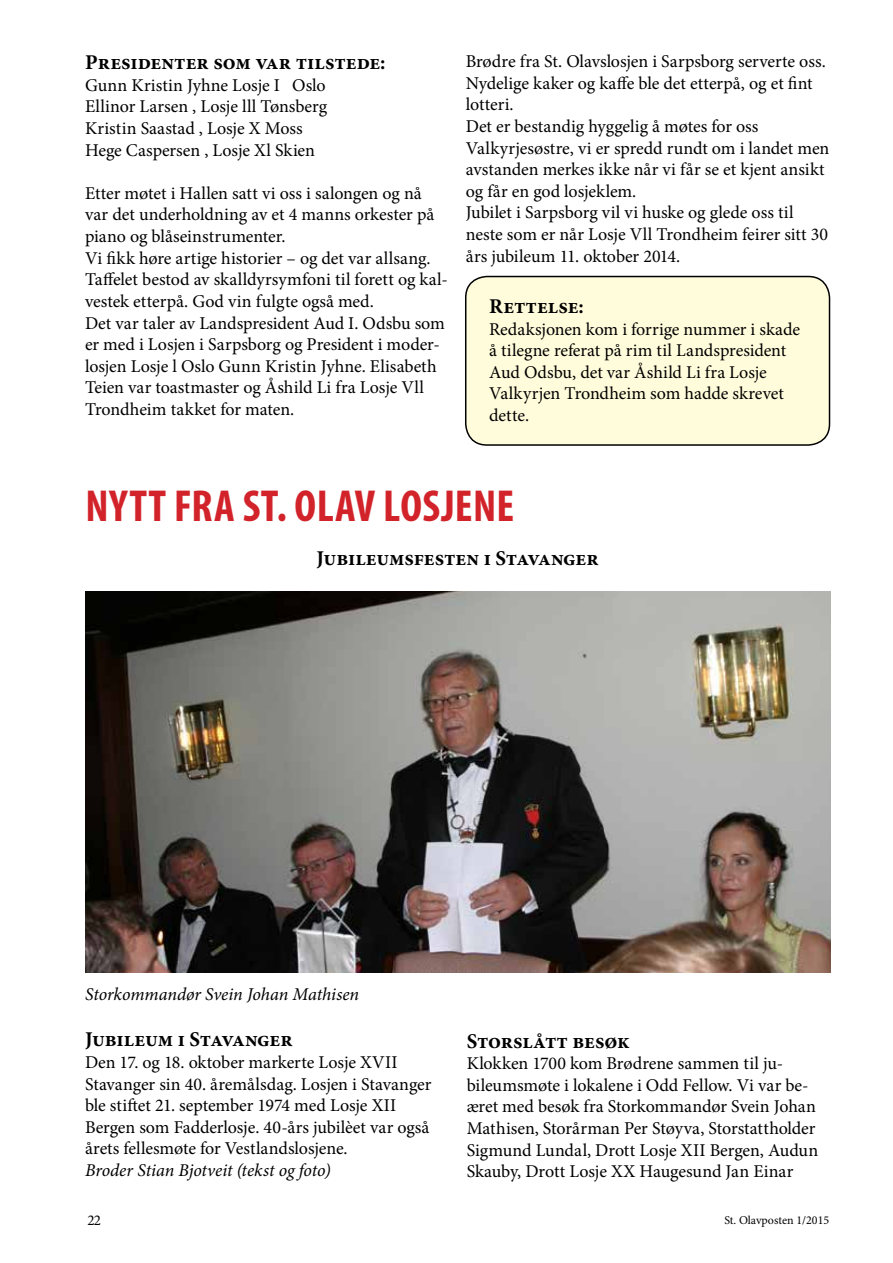
<style>
.page{position:relative;width:893px;height:1263px;background:#fff}
.page>*{position:absolute;margin:0;border:0;box-sizing:border-box;transform-origin:0 0}
.t1{font:700 condensed 45px "Myriad Pro";letter-spacing:.01em;color:#d2232a}
.t2{font:700 21px "Minion Pro";color:#000}
.t3{font:18px/21.6px "Minion Pro";letter-spacing:-.005em;color:#000}
.t4{font:italic 18px "Minion Pro";letter-spacing:-.005em;color:#000}
.t5{font:15px "Minion Pro";color:#000}
.t6{font:12px "Minion Pro";color:#000}
</style>
<div class="page">
<div style="left:466px;top:276px;width:363px;height:169px;background:#fffcdb;border-radius:21px"></div>
<div style="left:465px;top:276px;width:365px;height:170px;border:2px solid #000;border-radius:21px"></div>
<img style="left:85px;top:591px;width:745px;height:382px">
<p class="t2" style="left:85px;top:48px;width:302px">Presidenter som var tilstede:</p>
<p class="t3" style="left:85px;top:74px;width:244px">Gunn Kristin Jyhne Losje I Oslo<br>Ellinor Larsen , Losje lll Tønsberg<br>Kristin Saastad , Losje X Moss<br>Hege Caspersen , Losje Xl Skien</p>
<p class="t3" style="left:85px;top:182px;width:364px">Etter møtet i Hallen satt vi oss i salongen og nå var det underholdning av et 4 manns orkester på piano og blåseinstrumenter.<br>Vi fikk høre artige historier – og det var allsang.<br>Taffelet bestod av skalldyrsymfoni til forett og kal&shy;vestek etterpå. God vin fulgte også med.<br>Det var taler av Landspresident Aud I. Odsbu som er med i Losjen i Sarpsborg og President i moder&shy;losjen Losje l Oslo Gunn Kristin Jyhne. Elisabeth Teien var toastmaster og Åshild Li fra Losje Vll Trondheim takket for maten.</p>
<p class="t3" style="left:466px;top:51px;width:365px">Brødre fra St. Olavslosjen i Sarpsborg serverte oss.<br>Nydelige kaker og kaffe ble det etterpå, og et fint lotteri.<br>Det er bestandig hyggelig å møtes for oss Valkyrjesøstre, vi er spredd rundt om i landet men avstanden merkes ikke når vi får se et kjent ansikt og får en god losjeklem.<br>Jubilet i Sarpsborg vil vi huske og glede oss til neste som er når Losje Vll Trondheim feirer sitt 30 års jubileum 11. oktober 2014.</p>
<p class="t2" style="left:489px;top:292px;width:96px">Rettelse:</p>
<p class="t3" style="left:489px;top:318px;width:313px">Redaksjonen kom i forrige nummer i skade å tilegne referat på rim til Landspresident Aud Odsbu, det var Åshild Li fra Losje Valkyrjen Trondheim som hadde skrevet dette.</p>
<h1 class="t1" style="left:85px;top:478px;width:430px">NYTT FRA ST. OLAV LOSJENE</h1>
<p class="t2" style="left:317px;top:543px;width:284px">Jubileumsfesten i Stavanger</p>
<p class="t4" style="left:85px;top:982px;width:276px">Storkommandør Svein Johan Mathisen</p>
<p class="t2" style="left:85px;top:1025px;width:209px">Jubileum i Stavanger</p>
<p class="t3" style="left:85px;top:1051px;width:348px">Den 17. og 18. oktober markerte Losje XVII Stavanger sin 40. åremålsdag. Losjen i Stavanger ble stiftet 21. september 1974 med Losje XII Bergen som Fadderlosje. 40-års jubilèet var også årets fellesmøte for Vestlandslosjene.</p>
<p class="t4" style="left:85px;top:1158px;width:247px">Broder Stian Bjotveit (tekst og foto)</p>
<p class="t2" style="left:467px;top:1026px;width:165px">Storslått besøk</p>
<p class="t3" style="left:467px;top:1053px;width:353px">Klokken 1700 kom Brødrene sammen til ju&shy;bileumsmøte i lokalene i Odd Fellow. Vi var be&shy;æret med besøk fra Storkommandør Svein Johan Mathisen, Storårman Per Støyva, Storstattholder Sigmund Lundal, Drott Losje XII Bergen, Audun Skauby, Drott Losje XX Haugesund Jan Einar</p>
<p class="t5" style="left:87px;top:1210px;width:15px">22</p>
<p class="t6" style="left:724px;top:1211px;width:106px">St. Olavposten 1/2015</p>
</div>
